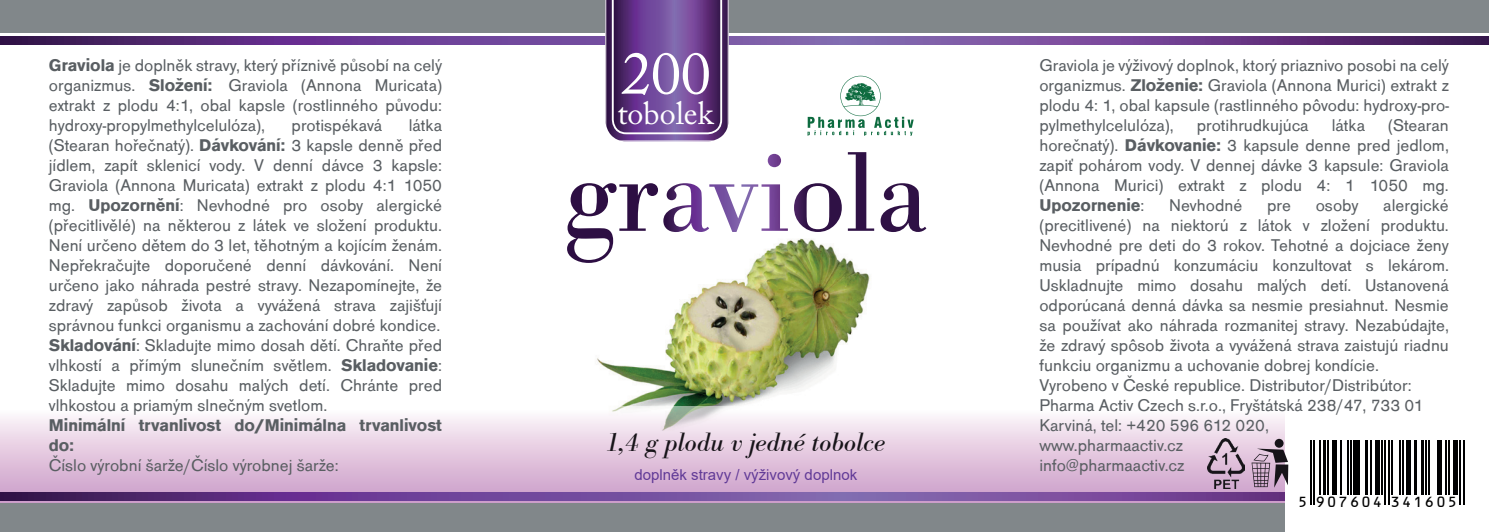
<style>
.page{position:relative;width:1489px;height:532px;background:#fff}
.page>*{position:absolute;margin:0;border:0;box-sizing:border-box;transform-origin:0 0}
.t1{font:59.5px "Adobe Caslon Pro";color:#fff}
.t2{font:32px "Adobe Caslon Pro";color:#fff}
.t3{font:italic 27.25px "Bodoni Antiqua TEE";color:#171419}
.t4{font:17.5px/20px "Accius TEE";color:#595e62;text-align:justify}
.t5{font:700 17.5px/20px "Accius TEE";color:#595e62}
.t6{font:16.25px "OCRB10 Pitch BT";letter-spacing:.09em;color:#000001}
.t7{font:15px "Arial";color:#613a97}
.s1{font-weight:700}
</style>
<div class="page">
<img style="left:597px;top:263px;width:273px;height:143px">
<svg style="left:0;top:406px;width:1285px;height:97px"></svg>
<svg style="left:0;top:36px;width:1488px;height:8px;background:#663d89"></svg>
<svg style="left:0;top:492px;width:1285px;height:8px;background:#6c4492"></svg>
<div style="left:0;top:0;width:1488px;height:33px;background:#81878a"></div>
<div style="left:0;top:503px;width:1488px;height:29px;background:#81878a"></div>
<div style="left:1285px;top:410px;width:203px;height:122px;background:#fff"></div>
<svg style="left:1251px;top:438px;width:37px;height:49px;background:#9d899b"></svg>
<img style="left:1207px;top:438px;width:37px;height:50px">
<hr style="left:1309px;top:440px;width:1px;height:64px;background:#000001">
<hr style="left:1312px;top:440px;width:2px;height:64px;background:#000001">
<hr style="left:1319px;top:440px;width:1px;height:55px;background:#000001">
<hr style="left:1322px;top:440px;width:3px;height:55px;background:#000001">
<hr style="left:1327px;top:440px;width:1px;height:55px;background:#000001">
<hr style="left:1332px;top:440px;width:4px;height:55px;background:#000001">
<hr style="left:1340px;top:440px;width:1px;height:55px;background:#000001">
<hr style="left:1347px;top:440px;width:1px;height:55px;background:#000001">
<hr style="left:1350px;top:440px;width:1px;height:55px;background:#000001">
<div style="left:1353px;top:440px;width:6px;height:55px;background:#000001"></div>
<hr style="left:1365px;top:440px;width:2px;height:55px;background:#000001">
<hr style="left:1369px;top:440px;width:2px;height:55px;background:#000001">
<div style="left:1374px;top:440px;width:5px;height:55px;background:#000001"></div>
<hr style="left:1381px;top:440px;width:1px;height:55px;background:#000001">
<hr style="left:1384px;top:440px;width:1px;height:64px;background:#000001">
<hr style="left:1387px;top:440px;width:2px;height:64px;background:#000001">
<hr style="left:1391px;top:440px;width:1px;height:55px;background:#000001">
<hr style="left:1399px;top:440px;width:1px;height:55px;background:#000001">
<hr style="left:1402px;top:440px;width:1px;height:55px;background:#000001">
<div style="left:1405px;top:440px;width:5px;height:55px;background:#000001"></div>
<hr style="left:1413px;top:440px;width:3px;height:55px;background:#000001">
<hr style="left:1420px;top:440px;width:3px;height:55px;background:#000001">
<hr style="left:1425px;top:440px;width:1px;height:55px;background:#000001">
<hr style="left:1428px;top:440px;width:1px;height:55px;background:#000001">
<div style="left:1436px;top:440px;width:5px;height:55px;background:#000001"></div>
<hr style="left:1444px;top:440px;width:2px;height:55px;background:#000001">
<hr style="left:1448px;top:440px;width:1px;height:55px;background:#000001">
<div style="left:1452px;top:440px;width:5px;height:55px;background:#000001"></div>
<hr style="left:1459px;top:440px;width:1px;height:64px;background:#000001">
<hr style="left:1462px;top:440px;width:1px;height:64px;background:#000001">
<svg style="left:605px;top:0;width:123px;height:141px;background:#6c478c"></svg>
<svg style="left:807px;top:76px;width:106px;height:60px"></svg>
<svg style="left:567px;top:152px;width:359px;height:111px"></svg>
<p class="t4" style="left:49px;top:55px;width:395px"><span class="s1">Graviola</span> je doplnìk stravy, který pøíznivì pùsobí na celý organizmus. <span class="s1">Složení:</span> Graviola (Annona Muricata) extrakt z plodu 4:1, obal kapsle (rostlinného pùvodu: hydroxy-propylmethylcelulóza),</p>
<p class="t4" style="left:49px;top:115px;width:395px;text-indent:360px">látka (Stearan hoøeènatý). <span class="s1">Dávkování:</span> 3 kapsle dennì pøed jídlem, zapít sklenicí vody. V denní dávce 3 kapsle:<br>Graviola (Annona Muricata) extrakt z plodu 4:1 1050 mg. <span class="s1">Upozornìní</span>: Nevhodné pro osoby alergické (pøecitlivìlé) na nìkterou z látek ve složení produktu.<br>Není urèeno dìtem do 3 let, tìhotným a kojícím ženám.<br>Nepøekraèujte doporuèené denní dávkování. Není urèeno jako náhrada pestré stravy. Nezapomínejte, že zdravý zapùsob života a vyvážená strava zajišśují správnou funkci organismu a zachování dobré kondice.<br><span class="s1">Skladování</span>: Skladujte mimo dosah dìtí. Chraòte pøed vlhkostí a pøímým sluneèním svìtlem. <span class="s1">Skladovanie</span>:<br>Skladujte mimo dosahu malých detí. Chránte pred vlhkostou a priamým slneèným svetlom.</p>
<p class="t5" style="left:49px;top:415px;width:394px">Minimální trvanlivost do/Minimálna trvanlivost do:</p>
<p class="t4" style="left:49px;top:455px;width:291px">Èíslo výrobní šarže/Èíslo výrobnej šarže:</p>
<p class="t4" style="left:291px;top:115px;width:92px">protispékavá</p>
<h1 class="t1" style="left:621px;top:38px;width:91px">200</h1>
<h2 class="t2" style="left:617px;top:94px;width:98px">tobolek</h2>
<h3 class="t3" style="left:605px;top:426px;width:281px">1,4 g plodu v jedné tobolce</h3>
<p class="t7" style="left:634px;top:464px;width:224px">doplněk stravy / výživový doplnok</p>
<p class="t4" style="left:1039px;top:55px;width:411px">Graviola je výživový doplnok, ktorý priaznivo posobi na celý organizmus. <span class="s1">Zloženie:</span> Graviola (Annona Murici) extrakt z plodu 4: 1, obal kapsule (rastlinného pôvodu: hydroxy-pro&shy;pylmethylcelulóza),</p>
<p class="t4" style="left:1039px;top:115px;width:411px;text-indent:349px">(Stearan horeènatý). <span class="s1">Dávkovanie:</span> 3 kapsule denne pred jedlom, zapiś pohárom vody. V dennej dávke 3 kapsule: Graviola (Annona Murici) extrakt z plodu 4: 1 1050 mg.<br><span class="s1">Upozornenie</span>:</p>
<p class="t4" style="left:1196px;top:115px;width:113px">protihrudkujúca</p>
<p class="t4" style="left:1331px;top:115px;width:35px">látka</p>
<p class="t4" style="left:1039px;top:195px;width:411px;text-align:left;text-indent:344px">alergické (precitlivené) na niektorú z látok v zložení produktu.<br>Nevhodné pre deti do 3 rokov. Tehotné a dojciace ženy musia prípadnú konzumáciu konzultovat s lekárom.<br>Uskladnujte mimo dosahu malých detí. Ustanovená odporúcaná denná dávka sa nesmie presiahnut. Nesmie sa používat ako náhrada rozmanitej stravy. Nezabúdajte, že zdravý spôsob života a vyvážená strava zaistujú riadnu funkciu organizmu a uchovanie dobrej kondície.<br>Vyrobeno v Èeské republice. Distributor/Distribútor:<br>Pharma Activ Czech s.r.o., Fryštátská 238/47, 733 01<br>Karviná, tel: +420 596 612 020,<br>www.pharmaactiv.cz<br>info@pharmaactiv.cz</p>
<p class="t4" style="left:1169px;top:195px;width:75px">Nevhodné</p>
<p class="t4" style="left:1266px;top:195px;width:25px">pre</p>
<p class="t4" style="left:1315px;top:195px;width:44px">osoby</p>
<p class="t6" style="left:1297px;top:495px;width:161px">5 907604 341605</p>
</div>
